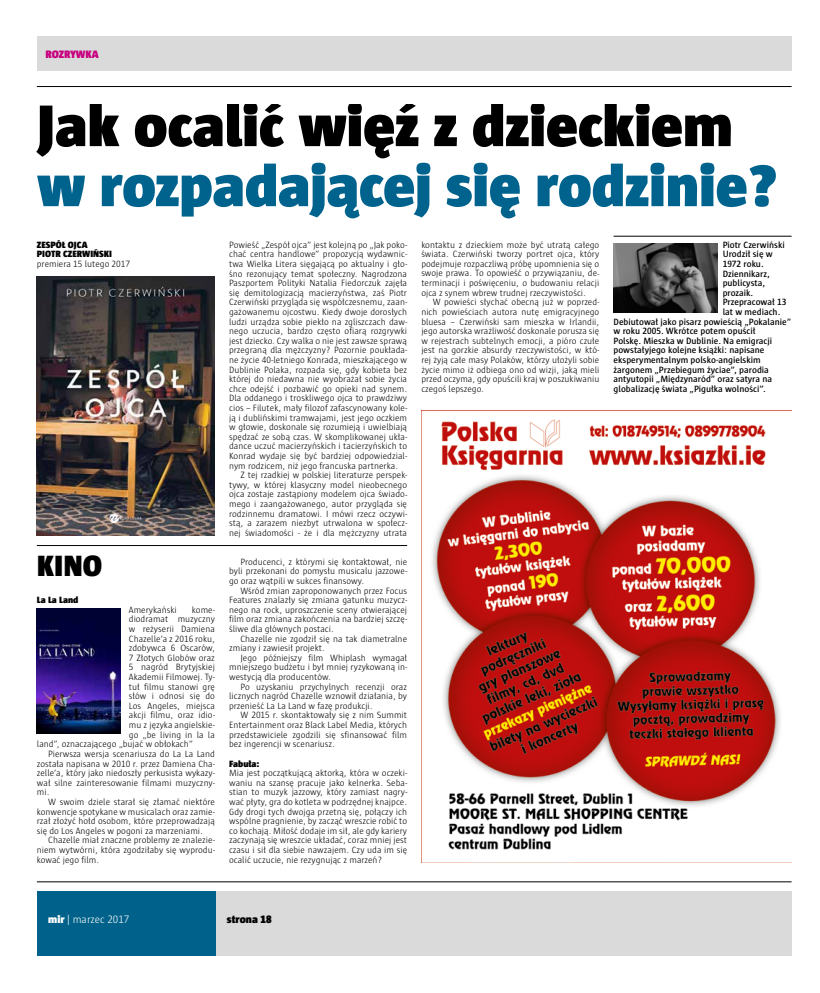
<style>
.page{position:relative;width:820px;height:993px;background:#fff}
.page>*{position:absolute;margin:0;border:0;box-sizing:border-box;transform-origin:0 0}
.t1{font:900 60px "Sun";color:#00638e}
.t2{font:900 60px "Sun";color:#000}
.t3{font:900 30px "Sun";color:#000}
.t4{font:300 11px "Sun";color:#fff}
.t5{font:900 11px "Sun";color:#000}
.t6{font:900 11px "Sun";color:#c7017f}
.t7{font:300 9.3px/9.6px "Sun";color:#000;text-align:justify}
.t8{font:600 9.3px "Sun";color:#000}
.t9{font:900 9.3px/9.6px "Sun";color:#000}
.s1{font-weight:900}
</style>
<div class="page">
<hr style="left:37px;top:86px;width:754px;height:1px;background:#000">
<hr style="left:37px;top:881px;width:754px;height:1px;background:#000">
<div style="left:37px;top:891px;width:178px;height:64px;background:#00628b"></div>
<div style="left:215px;top:891px;width:576px;height:64px;background:#dadada"></div>
<div style="left:37px;top:37px;width:754px;height:34px;background:#dadada"></div>
<img style="left:421px;top:410px;width:370px;height:452px">
<hr style="left:613px;top:236px;width:178px;height:1px;background:#000">
<img style="left:37px;top:276px;width:178px;height:259px">
<img style="left:613px;top:243px;width:103px;height:69px">
<hr style="left:37px;top:545px;width:370px;height:1px;background:#000">
<img style="left:37px;top:608px;width:83px;height:125px">
<p class="t6" style="left:45px;top:48px;width:55px">ROZRYWKA</p>
<h1 class="t2" style="left:37px;top:91px;width:697px">Jak ocalić więź z dzieckiem</h1>
<h1 class="t1" style="left:37px;top:151px;width:742px">w rozpadającej się rodzinie?</h1>
<p class="t9" style="left:37px;top:239px;width:77px">ZESPÓŁ OJCA<br>PIOTR CZERWIŃSKI</p>
<p class="t7" style="left:37px;top:259px;width:95px">premiera 15 lutego 2017</p>
<h2 class="t3" style="left:37px;top:548px;width:67px">KINO</h2>
<p class="t9" style="left:37px;top:595px;width:43px">La La Land</p>
<p class="t7" style="left:129px;top:604px;width:49px">Amerykański</p>
<p class="t7" style="left:192px;top:604px;width:24px">kome-</p>
<p class="t7" style="left:129px;top:614px;width:87px">diodramat muzyczny</p>
<p class="t7" style="left:129px;top:624px;width:87px">w reżyserii Damiena</p>
<p class="t7" style="left:129px;top:633px;width:87px">Chazelle’a z 2016 roku,</p>
<p class="t7" style="left:129px;top:643px;width:87px">zdobywca 6 Oscarów,</p>
<p class="t7" style="left:129px;top:652px;width:87px">7 Złotych Globów oraz</p>
<p class="t7" style="left:129px;top:662px;width:87px">5 nagród Brytyjskiej</p>
<p class="t7" style="left:129px;top:672px;width:87px">Akademii Filmowej. Ty-</p>
<p class="t7" style="left:129px;top:681px;width:87px">tuł filmu stanowi grę</p>
<p class="t7" style="left:129px;top:691px;width:87px">słów i odnosi się do</p>
<p class="t7" style="left:129px;top:700px;width:87px">Los Angeles, miejsca</p>
<p class="t7" style="left:129px;top:710px;width:87px">akcji filmu, oraz idio-</p>
<p class="t7" style="left:129px;top:720px;width:87px">mu z języka angielskie-</p>
<p class="t7" style="left:129px;top:729px;width:87px">go „be living in la la</p>
<p class="t7" style="left:37px;top:739px;width:157px">land”, oznaczającego „bujać w obłokach”</p>
<p class="t7" style="left:48px;top:748px;width:168px">Pierwsza wersja scenariusza do La La Land</p>
<p class="t7" style="left:37px;top:758px;width:179px">została napisana w 2010 r. przez Damiena Cha-</p>
<p class="t7" style="left:37px;top:768px;width:179px">zelle’a, który jako niedoszły perkusista wykazy-</p>
<p class="t7" style="left:37px;top:777px;width:179px">wał silne zainteresowanie filmami muzyczny-</p>
<p class="t7" style="left:37px;top:787px;width:14px">mi.</p>
<p class="t7" style="left:48px;top:796px;width:168px">W swoim dziele starał się złamać niektóre</p>
<p class="t7" style="left:37px;top:806px;width:179px">konwencje spotykane w musicalach oraz zamie-</p>
<p class="t7" style="left:37px;top:816px;width:179px">rzał złożyć hołd osobom, które przeprowadzają</p>
<p class="t7" style="left:37px;top:825px;width:167px">się do Los Angeles w pogoni za marzeniami.</p>
<p class="t7" style="left:48px;top:835px;width:168px">Chazelle miał znaczne problemy ze znalezie-</p>
<p class="t7" style="left:37px;top:844px;width:179px">niem wytwórni, która zgodziłaby się wyprodu-</p>
<p class="t7" style="left:37px;top:854px;width:64px">kować jego film.</p>
<p class="t7" style="left:229px;top:240px;width:179px">Powieść „Zespół ojca” jest kolejną po „Jak poko-</p>
<p class="t7" style="left:229px;top:249px;width:179px">chać centra handlowe” propozycją wydawnic-</p>
<p class="t7" style="left:229px;top:259px;width:179px">twa Wielka Litera sięgającą po aktualny i gło-</p>
<p class="t7" style="left:229px;top:268px;width:179px">śno rezonujący temat społeczny. Nagrodzona</p>
<p class="t7" style="left:229px;top:278px;width:179px">Paszportem Polityki Natalia Fiedorczuk zajęła</p>
<p class="t7" style="left:229px;top:288px;width:179px">się demitologizacją macierzyństwa, zaś Piotr</p>
<p class="t7" style="left:229px;top:297px;width:179px">Czerwiński przygląda się współczesnemu, zaan-</p>
<p class="t7" style="left:229px;top:307px;width:179px">gażowanemu ojcostwu. Kiedy dwoje dorosłych</p>
<p class="t7" style="left:229px;top:316px;width:179px">ludzi urządza sobie piekło na zgliszczach daw-</p>
<p class="t7" style="left:229px;top:326px;width:179px">nego uczucia, bardzo często ofiarą rozgrywki</p>
<p class="t7" style="left:229px;top:336px;width:179px">jest dziecko. Czy walka o nie jest zawsze sprawą</p>
<p class="t7" style="left:229px;top:345px;width:179px">przegraną dla mężczyzny? Pozornie poukłada-</p>
<p class="t7" style="left:229px;top:355px;width:179px">ne życie 40-letniego Konrada, mieszkającego w</p>
<p class="t7" style="left:229px;top:364px;width:179px">Dublinie Polaka, rozpada się, gdy kobieta bez</p>
<p class="t7" style="left:229px;top:374px;width:179px">której do niedawna nie wyobrażał sobie życia</p>
<p class="t7" style="left:229px;top:384px;width:179px">chce odejść i pozbawić go opieki nad synem.</p>
<p class="t7" style="left:229px;top:393px;width:179px">Dla oddanego i troskliwego ojca to prawdziwy</p>
<p class="t7" style="left:229px;top:403px;width:179px">cios – Filutek, mały filozof zafascynowany kole-</p>
<p class="t7" style="left:229px;top:412px;width:179px">ją i dublińskimi tramwajami, jest jego oczkiem</p>
<p class="t7" style="left:229px;top:422px;width:179px">w głowie, doskonale się rozumieją i uwielbiają</p>
<p class="t7" style="left:229px;top:432px;width:179px">spędzać ze sobą czas. W skomplikowanej ukła-</p>
<p class="t7" style="left:229px;top:441px;width:179px">dance uczuć macierzyńskich i tacierzyńskich to</p>
<p class="t7" style="left:229px;top:451px;width:179px">Konrad wydaje się być bardziej odpowiedzial-</p>
<p class="t7" style="left:229px;top:460px;width:170px">nym rodzicem, niż jego francuska partnerka.</p>
<p class="t7" style="left:240px;top:470px;width:168px">Z tej rzadkiej w polskiej literaturze perspek-</p>
<p class="t7" style="left:229px;top:480px;width:179px">tywy, w której klasyczny model nieobecnego</p>
<p class="t7" style="left:229px;top:489px;width:179px">ojca zostaje zastąpiony modelem ojca świado-</p>
<p class="t7" style="left:229px;top:499px;width:179px">mego i zaangażowanego, autor przygląda się</p>
<p class="t7" style="left:229px;top:508px;width:179px">rodzinnemu dramatowi. I mówi rzecz oczywi-</p>
<p class="t7" style="left:229px;top:518px;width:179px">stą, a zarazem niezbyt utrwalona w społecz-</p>
<p class="t7" style="left:229px;top:528px;width:179px">nej świadomości - że i dla mężczyzny utrata</p>
<p class="t7" style="left:229px;top:556px;width:179px;text-indent:11px">Producenci, z którymi się kontaktował, nie byli przekonani do pomysłu musicalu jazzowe&shy;go oraz wątpili w sukces finansowy.</p>
<p class="t7" style="left:229px;top:585px;width:179px;text-indent:11px">Wśród zmian zaproponowanych przez Focus Features znalazły się zmiana gatunku muzycz&shy;nego na rock, uproszczenie sceny otwierającej film oraz zmiana zakończenia na bardziej szczę&shy;śliwe dla głównych postaci.</p>
<p class="t7" style="left:229px;top:633px;width:179px;text-indent:11px">Chazelle nie zgodził się na tak diametralne zmiany i zawiesił projekt.</p>
<p class="t7" style="left:229px;top:652px;width:179px;text-indent:11px">Jego późniejszy film Whiplash wymagał mniejszego budżetu i był mniej ryzykowaną in&shy;westycją dla producentów.</p>
<p class="t7" style="left:229px;top:681px;width:179px;text-indent:11px">Po uzyskaniu przychylnych recenzji oraz licznych nagród Chazelle wznowił działania, by przenieść La La Land w fazę produkcji.</p>
<p class="t7" style="left:229px;top:710px;width:179px;text-indent:11px">W 2015 r. skontaktowały się z nim Summit Entertainment oraz Black Label Media, których przedstawiciele zgodzili się sfinansować film bez ingerencji w scenariusz.</p>
<p class="t9" style="left:229px;top:758px;width:32px">Fabuła:</p>
<p class="t7" style="left:229px;top:768px;width:179px">Mia jest początkującą aktorką, która w oczeki&shy;waniu na szansę pracuje jako kelnerka. Seba&shy;stian to muzyk jazzowy, który zamiast nagry&shy;wać płyty, gra do kotleta w podrzędnej knajpce.<br>Gdy drogi tych dwojga przetną się, połączy ich wspólne pragnienie, by zacząć wreszcie robić to co kochają. Miłość dodaje im sił, ale gdy kariery zaczynają się wreszcie układać, coraz mniej jest czasu i sił dla siebie nawzajem. Czy uda im się ocalić uczucie, nie rezygnując z marzeń?</p>
<p class="t7" style="left:421px;top:240px;width:179px">kontaktu z dzieckiem może być utratą całego świata. Czerwiński tworzy portret ojca, który podejmuje rozpaczliwą próbę upomnienia się o swoje prawa. To opowieść o przywiązaniu, de&shy;terminacji i poświęceniu, o budowaniu relacji ojca z synem wbrew trudnej rzeczywistości.</p>
<p class="t7" style="left:421px;top:297px;width:179px;text-indent:11px">W powieści słychać obecną już w poprzed&shy;nich powieściach autora nutę emigracyjnego bluesa – Czerwiński sam mieszka w Irlandii, jego autorska wrażliwość doskonale porusza się w rejestrach subtelnych emocji, a pióro czułe jest na gorzkie absurdy rzeczywistości, w któ&shy;rej żyją całe masy Polaków, którzy ułożyli sobie życie mimo iż odbiega ono od wizji, jaką mieli przed oczyma, gdy opuścili kraj w poszukiwaniu czegoś lepszego.</p>
<p class="t8" style="left:722px;top:239px;width:64px">Piotr Czerwiński</p>
<p class="t8" style="left:722px;top:249px;width:52px">Urodził się w</p>
<p class="t8" style="left:722px;top:259px;width:42px">1972 roku.</p>
<p class="t8" style="left:722px;top:268px;width:49px">Dziennikarz,</p>
<p class="t8" style="left:722px;top:278px;width:44px">publicysta,</p>
<p class="t8" style="left:722px;top:287px;width:32px">prozaik.</p>
<p class="t8" style="left:722px;top:297px;width:65px">Przepracował 13</p>
<p class="t8" style="left:722px;top:307px;width:59px">lat w mediach.</p>
<p class="t8" style="left:613px;top:316px;width:179px">Debiutował jako pisarz powieścią „Pokalanie”</p>
<p class="t8" style="left:613px;top:326px;width:143px">w roku 2005. Wkrótce potem opuścił</p>
<p class="t8" style="left:613px;top:335px;width:160px">Polskę. Mieszka w Dublinie. Na emigracji</p>
<p class="t8" style="left:613px;top:345px;width:152px">powstałyjego kolejne książki: napisane</p>
<p class="t8" style="left:613px;top:354px;width:149px">eksperymentalnym polsko-angielskim</p>
<p class="t8" style="left:613px;top:364px;width:157px">żargonem „Przebiegum życiae”, parodia</p>
<p class="t8" style="left:613px;top:374px;width:160px">antyutopii „Międzynaród” oraz satyra na</p>
<p class="t8" style="left:613px;top:383px;width:153px">globalizację świata „Pigułka wolności”.</p>
<p class="t4" style="left:48px;top:913px;width:83px"><span class="s1">mir</span> | marzec 2017</p>
<p class="t5" style="left:227px;top:912px;width:46px">strona 18</p>
</div>
